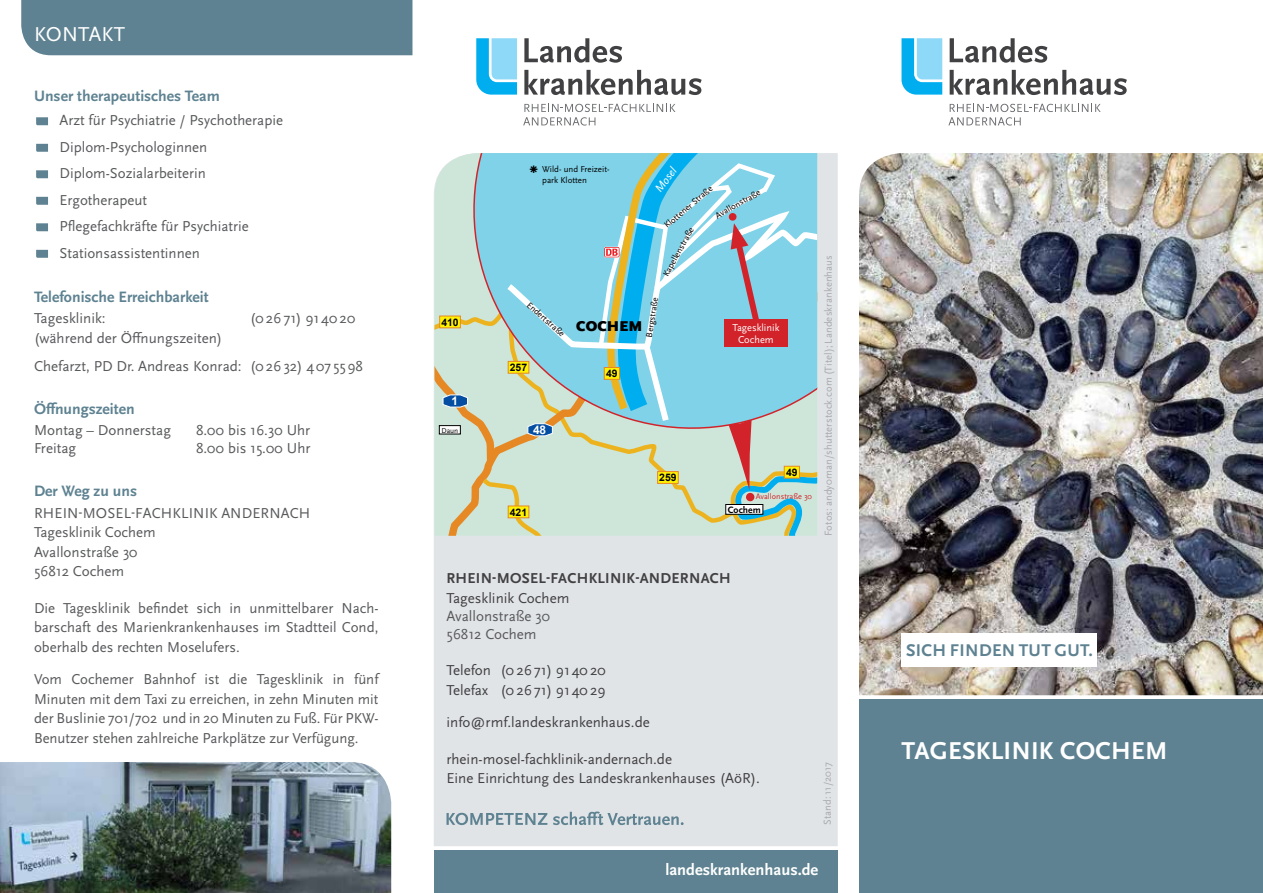
<style>
.page{position:relative;width:1263px;height:893px;background:#fff}
.page>*{position:absolute;margin:0;border:0;box-sizing:border-box;transform-origin:0 0}
.t1{font:700 25.5px "Scala Sans OT";letter-spacing:.01em;color:#fff}
.t2{font:21px "Scala Sans OT";letter-spacing:.01em;color:#fff}
.t3{font:700 17.7px "Scala Sans OT";letter-spacing:.02em;color:#5e8291}
.t4{font:700 16.5px "Scala Sans OT";color:#fff}
.t5{font:700 15.75px "Scala Sans OT";color:#5e8291}
.t6{font:15px/19.5px "Scala Sans OT";color:#58595b}
.t7{font:15px/19.5px "Scala Sans OT";color:#414042}
.t8{font:700 15px "Scala Sans OT";letter-spacing:.02em;color:#414042}
.t9{font:900 14.85px "Scala Sans OT";letter-spacing:.01em;color:#000}
.t10{font:italic 11.85px "Scala Sans OT";color:#fff}
.t11{font:700 11.85px "Arial";color:#fff}
.t12{font:10.5px "Scala Sans OT";letter-spacing:.01em;color:#a7a9ac}
.t13{font:10.35px/12.5px "Scala Sans OT";color:#fff;text-align:center}
.t14{font:700 10.35px "Arial";color:#000}
.t15{font:700 9.6px "Scala Sans OT";color:#000}
.t16{font:8.85px/10.6px "Scala Sans OT";color:#000}
.t17{font:8.1px "Scala Sans OT";color:#d2232a}
.t18{font:7.35px "Scala Sans OT";color:#000}
</style>
<div class="page">
<div style="left:859px;top:699px;width:404px;height:194px;background:#5e8291"></div>
<img style="left:859px;top:153px;width:404px;height:542px">
<div style="left:901px;top:634px;width:196px;height:33px;background:#fff"></div>
<svg style="left:950px;top:70px;width:177px;height:25px"></svg>
<svg style="left:950px;top:38px;width:97px;height:25px"></svg>
<svg style="left:948px;top:104px;width:153px;height:22px"></svg>
<svg style="left:901px;top:38px;width:41px;height:57px;background:#5dcaf4"></svg>
<div style="left:434px;top:153px;width:404px;height:693px;background:#e1e4e7"></div>
<div style="left:434px;top:850px;width:404px;height:43px;background:#5e8291"></div>
<svg style="left:446px;top:811px;width:238px;height:14px;background:#b3c1c8"></svg>
<svg style="left:605px;top:153px;width:212px;height:8px;background:#76ccdf"></svg>
<svg style="left:524px;top:70px;width:178px;height:25px"></svg>
<svg style="left:524px;top:38px;width:98px;height:25px"></svg>
<svg style="left:523px;top:104px;width:152px;height:22px"></svg>
<svg style="left:476px;top:38px;width:41px;height:57px;background:#5ccaf4"></svg>
<svg style="left:36px;top:117px;width:12px;height:8px"></svg>
<svg style="left:36px;top:144px;width:12px;height:8px"></svg>
<svg style="left:36px;top:170px;width:12px;height:8px"></svg>
<svg style="left:36px;top:197px;width:12px;height:8px"></svg>
<svg style="left:36px;top:223px;width:12px;height:8px"></svg>
<svg style="left:36px;top:250px;width:12px;height:8px"></svg>
<div style="left:21px;top:0;width:391px;height:55px;background:#5e8291"></div>
<img style="left:0;top:762px;width:391px;height:131px">
<svg style="left:434px;top:161px;width:383px;height:375px;background:#a5d3d3"></svg>
<h2 class="t2" style="left:34px;top:23px;width:92px">KONTAKT</h2>
<p class="t5" style="left:34px;top:87px;width:187px">Unser therapeutisches Team</p>
<p class="t6" style="left:60px;top:107px;width:225px;line-height:26.5px">Arzt für Psychiatrie / Psychotherapie<br>Diplom-Psychologinnen<br>Diplom-Sozialarbeiterin<br>Ergotherapeut<br>Pflegefachkräfte für Psychiatrie<br>Stationsassistentinnen</p>
<p class="t5" style="left:34px;top:288px;width:176px">Telefonische Erreichbarkeit</p>
<p class="t6" style="left:34px;top:309px;width:73px">Tagesklinik:</p>
<p class="t6" style="left:250px;top:309px;width:107px">(02671) 914020</p>
<p class="t6" style="left:34px;top:324px;width:330px;line-height:28px">(während der Öffnungszeiten)<br>Chefarzt, PD Dr. Andreas Konrad: (02632) 407 5598</p>
<p class="t5" style="left:34px;top:400px;width:102px">Öffnungszeiten</p>
<p class="t6" style="left:34px;top:420px;width:138px">Montag – Donnerstag</p>
<p class="t6" style="left:196px;top:420px;width:116px">8.00 bis 16.30 Uhr</p>
<p class="t6" style="left:34px;top:438px;width:44px">Freitag</p>
<p class="t6" style="left:196px;top:438px;width:116px">8.00 bis 15.00 Uhr</p>
<p class="t5" style="left:34px;top:482px;width:105px">Der Weg zu uns</p>
<p class="t6" style="left:34px;top:504px;width:278px">RHEIN-MOSEL-FACHKLINIK ANDERNACH<br>Tagesklinik Cochem<br>Avallonstraße 30<br>56812 Cochem</p>
<p class="t6" style="left:34px;top:599px;width:346px;text-align:justify">Die Tagesklinik befindet sich in unmittelbarer Nach&shy;barschaft des Marienkrankenhauses im Stadtteil Cond, oberhalb des rechten Moselufers.</p>
<p class="t6" style="left:34px;top:670px;width:346px;text-align:justify">Vom Cochemer Bahnhof ist die Tagesklinik in fünf Minuten mit dem Taxi zu erreichen, in zehn Minuten mit der Buslinie 701/702 und in 20 Minuten zu Fuß. Für PKW-Benutzer stehen zahlreiche Parkplätze zur Verfügung.</p>
<p class="t14" style="left:441px;top:315px;width:19px">410</p>
<p class="t11" style="left:451px;top:393px;width:8px">1</p>
<p class="t18" style="left:441px;top:426px;width:18px">Daun</p>
<p class="t16" style="left:542px;top:164px;width:69px">Wild- und Freizeit&shy;park Klotten</p>
<p class="t10" style="left:652px;top:187px;width:30px;rotate:-53deg">Mosel</p>
<p class="t16" style="left:662px;top:222px;width:61px;rotate:-40deg">Klottener Straße</p>
<p class="t16" style="left:713px;top:212px;width:52px;rotate:-30deg">Avallonstraße</p>
<p class="t16" style="left:661px;top:273px;width:56px;rotate:-61deg">Kapellenstraße</p>
<p class="t16" style="left:532px;top:300px;width:49px;rotate:42deg">Endertstraße</p>
<p class="t16" style="left:644px;top:336px;width:42px;rotate:-81deg">Bergstraße</p>
<p class="t9" style="left:576px;top:318px;width:68px">COCHEM</p>
<p class="t14" style="left:510px;top:360px;width:19px">257</p>
<p class="t11" style="left:533px;top:422px;width:15px">48</p>
<p class="t14" style="left:510px;top:505px;width:19px">421</p>
<p class="t14" style="left:606px;top:366px;width:13px">49</p>
<p class="t14" style="left:659px;top:470px;width:19px">259</p>
<p class="t13" style="left:732px;top:321px;width:49px">Tagesklinik<br>Cochem</p>
<p class="t14" style="left:786px;top:465px;width:13px">49</p>
<p class="t17" style="left:756px;top:492px;width:58px">Avallonstraße 30</p>
<p class="t15" style="left:728px;top:504px;width:34px">Cochem</p>
<p class="t12" style="left:823px;top:536px;width:282px;rotate:-90deg">Fotos: andy0man/shutterstock.com (Titel); Landeskrankenhaus</p>
<p class="t8" style="left:447px;top:570px;width:286px">RHEIN-MOSEL-FACHKLINIK-ANDERNACH</p>
<p class="t7" style="left:446px;top:589px;width:124px">Tagesklinik Cochem</p>
<p class="t6" style="left:446px;top:607px;width:105px;line-height:18px">Avallonstraße 30<br>56812 Cochem</p>
<p class="t7" style="left:446px;top:661px;width:161px">Telefon (02671) 914020<br>Telefax (02671) 914029</p>
<p class="t7" style="left:446px;top:713px;width:205px">info@rmf.landeskrankenhaus.de</p>
<p class="t7" style="left:446px;top:749px;width:315px">rhein-mosel-fachklinik-andernach.de<br>Eine Einrichtung des Landeskrankenhauses (AöR).</p>
<p class="t12" style="left:822px;top:825px;width:65px;rotate:-90deg">Stand: 11/2017</p>
<p class="t4" style="left:665px;top:861px;width:154px">landeskrankenhaus.de</p>
<p class="t3" style="left:906px;top:640px;width:188px">SICH FINDEN TUT GUT.</p>
<h1 class="t1" style="left:902px;top:736px;width:267px">TAGESKLINIK COCHEM</h1>
</div>
